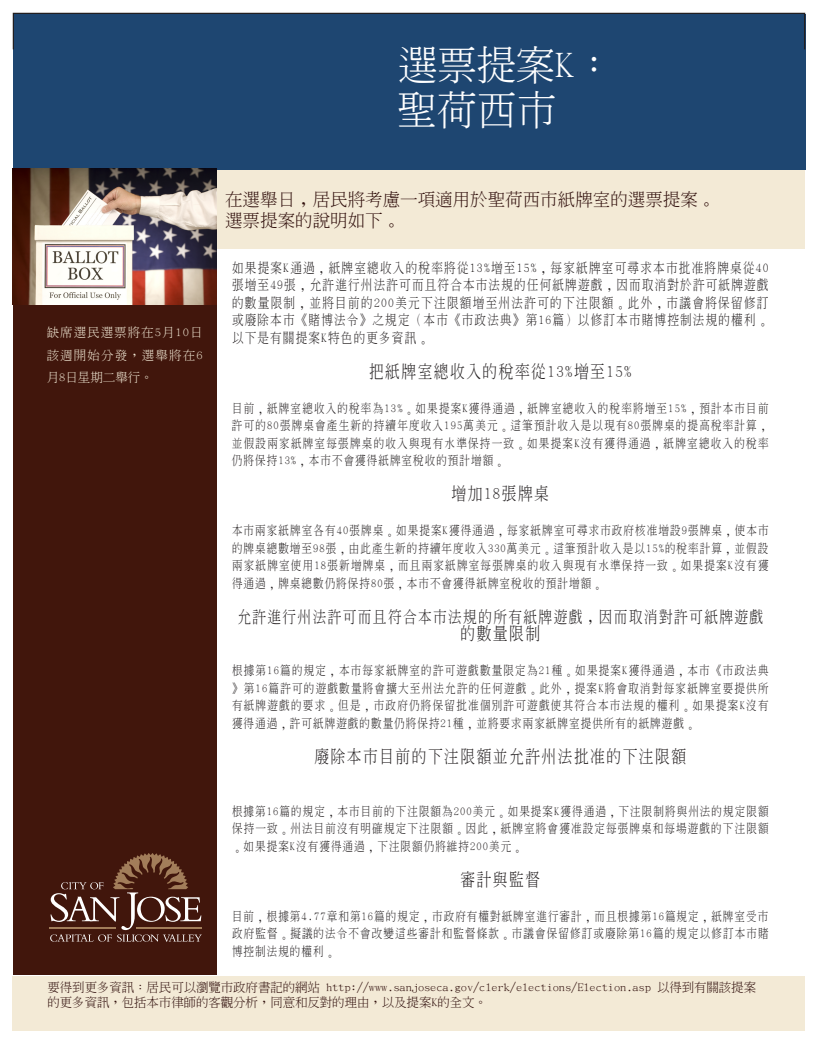
<style>
.page{position:relative;width:818px;height:1043px;background:#fff}
.page>*{position:absolute;margin:0;border:0;box-sizing:border-box;transform-origin:0 0}
.t1{font:300 40px/44.6px "Adobe Ming Std";letter-spacing:-.02em;color:#fff}
.t2{font:300 17.5px "Adobe Ming Std";letter-spacing:.1em;color:#231f20;scale:.84 1}
.t3{font:300 17.5px/21.2px "Adobe Ming Std";color:#300f0c}
.t4{font:300 16.25px "Adobe Ming Std";letter-spacing:.1em;color:#231f20;scale:.84 1}
.t5{font:300 13.75px/17.5px "Adobe Ming Std";letter-spacing:.1em;color:#231f20;text-align:justify;scale:.84 1}
.t6{font:300 12.5px/17.5px "Adobe Ming Std";letter-spacing:.1em;color:#231f20;text-align:justify;scale:.84 1}
.t7{font:300 12.5px/15px "Adobe Ming Std";letter-spacing:-.01em;color:#300f0c}
.t8{font:300 12.5px/22.5px "Adobe Ming Std";letter-spacing:.08em;color:#f3ead6;text-align:justify}
</style>
<div class="page">
<div style="left:13px;top:13px;width:791px;height:236px;background:#f3ead6"></div>
<div style="left:13px;top:14px;width:792px;height:156px;background:#1e4671"></div>
<div style="left:13px;top:975px;width:791px;height:55px;background:#f3ead6"></div>
<div style="left:13px;top:13px;width:792px;height:37px;border:1px solid #231f20"></div>
<div style="left:13px;top:266px;width:203px;height:708px;background:#41160c"></div>
<svg style="left:50px;top:853px;width:152px;height:88px"></svg>
<img style="left:13px;top:169px;width:203px;height:136px">
<h1 class="t1" style="left:397px;top:42px;width:219px">選票提案K：聖荷西市</h1>
<p class="t8" style="left:47px;top:321px;width:157px">缺席選民選票將在5月10日該週開始分發，選舉將在6月8日星期二舉行。</p>
<h2 class="t3" style="left:225px;top:188px;width:491px">在選舉日，居民將考慮一項適用於聖荷西市紙牌室的選票提案。選票提案的說明如下。</h2>
<p class="t5" style="left:232px;top:258px;width:640px">如果提案K通過，紙牌室總收入的稅率將從13%增至15%，每家紙牌室可尋求本市批准將牌桌從40張增至49張，允許進行州法許可而且符合本市法規的任何紙牌遊戲，因而取消對於許可紙牌遊戲的數量限制，並將目前的200美元下注限額增至州法許可的下注限額。此外，市議會將保留修訂或廢除本市《賭博法令》之規定（本市《市政法典》第16篇）以修訂本市賭博控制法規的權利。以下是有關提案K特色的更多資訊。</p>
<h2 class="t2" style="left:369px;top:362px;width:314px">把紙牌室總收入的稅率從13%增至15%</h2>
<p class="t6" style="left:232px;top:399px;width:640px">目前，紙牌室總收入的稅率為13%。如果提案K獲得通過，紙牌室總收入的稅率將增至15%，預計本市目前許可的80張牌桌會產生新的持續年度收入195萬美元。這筆預計收入是以現有80張牌桌的提高稅率計算，並假設兩家紙牌室每張牌桌的收入與現有水準保持一致。如果提案K沒有獲得通過，紙牌室總收入的稅率仍將保持13%，本市不會獲得紙牌室稅收的預計增額。</p>
<h2 class="t2" style="left:451px;top:484px;width:117px">增加18張牌桌</h2>
<p class="t6" style="left:232px;top:521px;width:640px">本市兩家紙牌室各有40張牌桌。如果提案K獲得通過，每家紙牌室可尋求市政府核准增設9張牌桌，使本市的牌桌總數增至98張，由此產生新的持續年度收入330萬美元。這筆預計收入是以15%的稅率計算，並假設兩家紙牌室使用18張新增牌桌，而且兩家紙牌室每張牌桌的收入與現有水準保持一致。如果提案K沒有獲得通過，牌桌總數仍將保持80張，本市不會獲得紙牌室稅收的預計增額。</p>
<h3 class="t4" style="left:237px;top:608px;width:627px">允許進行州法許可而且符合本市法規的所有紙牌遊戲，因而取消對許可紙牌遊戲</h3>
<h2 class="t2" style="left:460px;top:624px;width:96px">的數量限制</h2>
<p class="t6" style="left:232px;top:661px;width:640px">根據第16篇的規定，本市每家紙牌室的許可遊戲數量限定為21種。如果提案K獲得通過，本市《市政法典》第16篇許可的遊戲數量將會擴大至州法允許的任何遊戲。此外，提案K將會取消對每家紙牌室要提供所有紙牌遊戲的要求。但是，市政府仍將保留批准個別許可遊戲使其符合本市法規的權利。如果提案K沒有獲得通過，許可紙牌遊戲的數量仍將保持21種，並將要求兩家紙牌室提供所有的紙牌遊戲。</p>
<h2 class="t2" style="left:314px;top:747px;width:444px">廢除本市目前的下注限額並允許州法批准的下注限額</h2>
<p class="t6" style="left:232px;top:801px;width:640px">根據第16篇的規定，本市目前的下注限額為200美元。如果提案K獲得通過，下注限制將與州法的規定限額保持一致。州法目前沒有明確規定下注限額。因此，紙牌室將會獲准設定每張牌桌和每場遊戲的下注限額。如果提案K沒有獲得通過，下注限額仍將維持200美元。</p>
<h2 class="t2" style="left:460px;top:869px;width:96px">審計與監督</h2>
<p class="t6" style="left:232px;top:906px;width:640px">目前，根據第4.77章和第16篇的規定，市政府有權對紙牌室進行審計，而且根據第16篇規定，紙牌室受市政府監督。擬議的法令不會改變這些審計和監督條款。市議會保留修訂或廢除第16篇的規定以修訂本市賭博控制法規的權利。</p>
<p class="t7" style="left:48px;top:979px;width:710px">要得到更多資訊﹕居民可以瀏覽市政府書記的網站 http://www.sanjoseca.gov/clerk/elections/Election.asp 以得到有關該提案的更多資訊，包括本市律師的客觀分析，同意和反對的理由，以及提案K的全文。</p>
</div>
